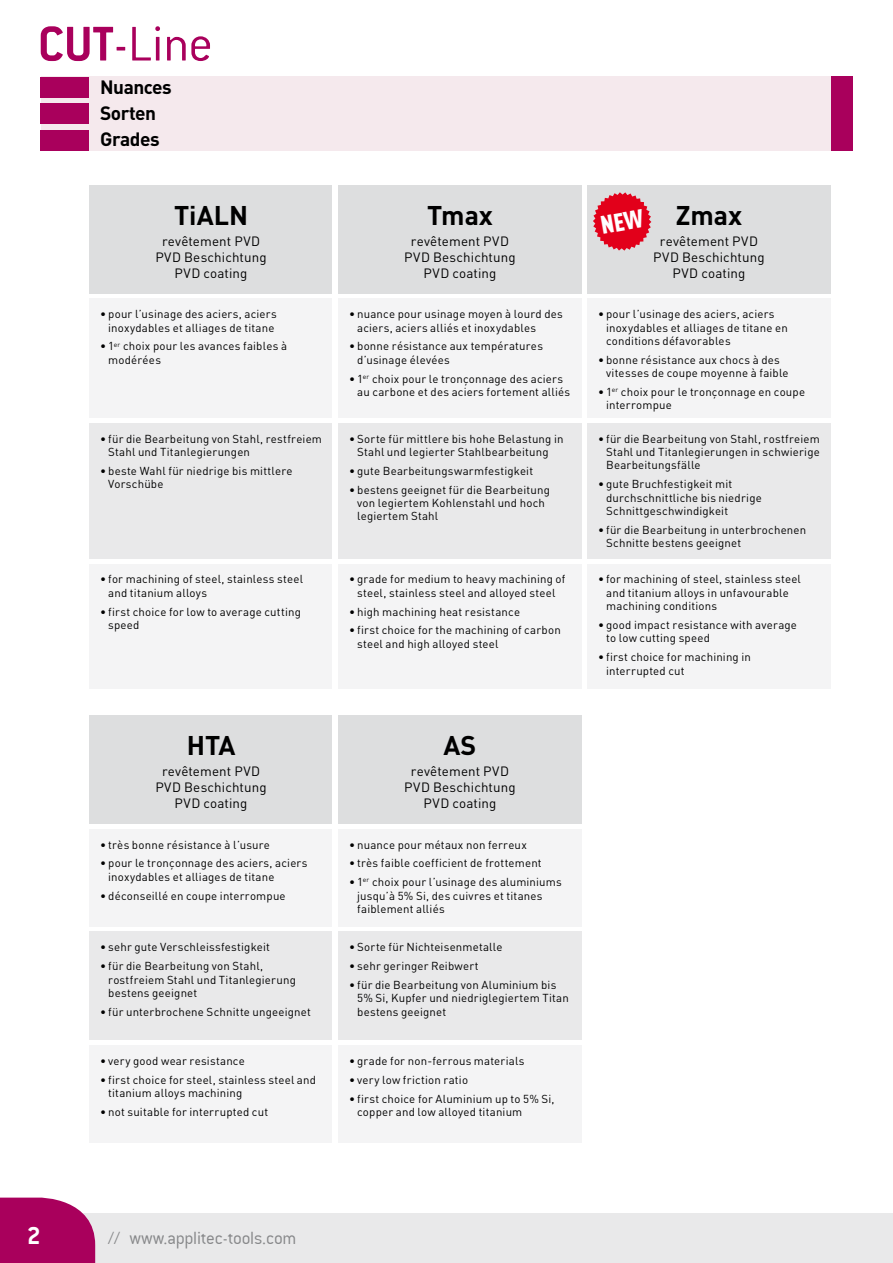
<style>
.page{position:relative;width:893px;height:1263px;background:#fff}
.page>*{position:absolute;margin:0;border:0;box-sizing:border-box;transform-origin:0 0}
.t1{font:53.4px "Conduit ITCTT Light";color:#a9005c}
.t2{font:700 26.7px "DIN Pro";color:#000}
.t3{font:26.7px "Conduit ITCTT Bold";color:#fff}
.t4{font:19.05px "Conduit ITCTT Light";letter-spacing:-.015em;color:#87888a}
.t5{font:700 19.05px/25.8px "DIN Pro";letter-spacing:-.025em;color:#000}
.t6{font:13.35px/15.8px "DIN Pro";letter-spacing:.015em;color:#000;text-align:center}
.t7{font:11.4px/13.4px "DIN Pro";letter-spacing:.015em;color:#000}
.s1{font-family:"Conduit ITCTT Bold"}
</style>
<div class="page">
<div style="left:0;top:1213px;width:893px;height:50px;background:#e9e9ea"></div>
<svg style="left:0;top:1197px;width:95px;height:66px;background:#b0176a"></svg>
<div style="left:41px;top:77px;width:811px;height:74px;background:#f5e9ed"></div>
<div style="left:41px;top:77px;width:48px;height:21px;background:#a9005c"></div>
<div style="left:41px;top:103px;width:48px;height:21px;background:#a9005c"></div>
<div style="left:41px;top:130px;width:48px;height:21px;background:#a9005c"></div>
<div style="left:831px;top:77px;width:21px;height:74px;background:#a9005c"></div>
<div style="left:89px;top:185px;width:243px;height:108px;background:#dddedf"></div>
<div style="left:89px;top:715px;width:243px;height:109px;background:#dddedf"></div>
<div style="left:89px;top:299px;width:243px;height:119px;background:#f4f4f5"></div>
<div style="left:89px;top:829px;width:243px;height:97px;background:#f4f4f5"></div>
<div style="left:89px;top:423px;width:243px;height:135px;background:#e9e9ea"></div>
<div style="left:89px;top:932px;width:243px;height:108px;background:#e9e9ea"></div>
<div style="left:89px;top:564px;width:243px;height:124px;background:#f4f4f5"></div>
<div style="left:89px;top:1045px;width:243px;height:98px;background:#f4f4f5"></div>
<div style="left:587px;top:185px;width:244px;height:108px;background:#dddedf"></div>
<div style="left:338px;top:185px;width:244px;height:108px;background:#dddedf"></div>
<div style="left:338px;top:715px;width:244px;height:109px;background:#dddedf"></div>
<div style="left:587px;top:299px;width:244px;height:119px;background:#f4f4f5"></div>
<div style="left:338px;top:299px;width:244px;height:119px;background:#f4f4f5"></div>
<div style="left:338px;top:829px;width:244px;height:97px;background:#f4f4f5"></div>
<div style="left:587px;top:423px;width:244px;height:135px;background:#e9e9ea"></div>
<div style="left:338px;top:423px;width:244px;height:135px;background:#e9e9ea"></div>
<div style="left:338px;top:932px;width:244px;height:108px;background:#e9e9ea"></div>
<div style="left:587px;top:564px;width:244px;height:124px;background:#f4f4f5"></div>
<div style="left:338px;top:564px;width:244px;height:124px;background:#f4f4f5"></div>
<div style="left:338px;top:1045px;width:244px;height:98px;background:#f4f4f5"></div>
<svg style="left:593px;top:192px;width:58px;height:59px"></svg>
<h1 class="t1" style="left:38px;top:15px;width:177px"><span class="s1">CUT</span>-Line</h1>
<h3 class="t5" style="left:100px;top:72px;width:73px">Nuances<br>Sorten<br>Grades</h3>
<h2 class="t2" style="left:174px;top:193px;width:76px">TiALN</h2>
<p class="t6" style="left:155px;top:232px;width:113px">revêtement PVD<br>PVD Beschichtung<br>PVD coating</p>
<p class="t7" style="left:100px;top:306px;width:178px;text-align:center">• pour l’usinage des aciers, aciers inoxydables et alliages de titane</p>
<p class="t7" style="left:108px;top:338px;width:180px;text-indent:-8px">• 1<sup>er</sup> choix pour les avances faibles à modérées</p>
<p class="t7" style="left:108px;top:431px;width:215px;text-indent:-8px">• für die Bearbeitung von Stahl, restfreiem<br>Stahl und Titanlegierungen</p>
<p class="t7" style="left:108px;top:463px;width:186px;text-indent:-8px">• beste Wahl für niedrige bis mittlere<br>Vorschübe</p>
<p class="t7" style="left:108px;top:571px;width:196px;text-indent:-8px">• for machining of steel, stainless steel and titanium alloys</p>
<p class="t7" style="left:108px;top:604px;width:194px;text-indent:-8px">• first choice for low to average cutting speed</p>
<h2 class="t2" style="left:427px;top:193px;width:67px">Tmax</h2>
<p class="t6" style="left:404px;top:232px;width:113px">revêtement PVD<br>PVD Beschichtung<br>PVD coating</p>
<p class="t7" style="left:357px;top:306px;width:207px;text-indent:-8px">• nuance pour usinage moyen à lourd des aciers, aciers alliés et inoxydables</p>
<p class="t7" style="left:357px;top:338px;width:187px;text-indent:-8px">• bonne résistance aux températures d’usinage élevées</p>
<p class="t7" style="left:357px;top:371px;width:215px;text-indent:-8px">• 1<sup>er</sup> choix pour le tronçonnage des aciers au carbone et des aciers fortement alliés</p>
<p class="t7" style="left:349px;top:431px;width:216px;text-align:center">• Sorte für mittlere bis hohe Belastung in<br>Stahl und legierter Stahlbearbeitung</p>
<p class="t7" style="left:349px;top:463px;width:186px">• gute Bearbeitungswarmfestigkeit</p>
<p class="t7" style="left:357px;top:482px;width:194px;text-indent:-8px">• bestens geeignet für die Bearbeitung von legiertem Kohlenstahl und hoch legiertem Stahl</p>
<p class="t7" style="left:349px;top:571px;width:218px;text-align:center">• grade for medium to heavy machining of steel, stainless steel and alloyed steel</p>
<p class="t7" style="left:349px;top:604px;width:172px">• high machining heat resistance</p>
<p class="t7" style="left:357px;top:622px;width:205px;text-indent:-8px">• first choice for the machining of carbon steel and high alloyed steel</p>
<h2 class="t2" style="left:187px;top:723px;width:50px">HTA</h2>
<p class="t6" style="left:155px;top:762px;width:113px">revêtement PVD<br>PVD Beschichtung<br>PVD coating</p>
<p class="t7" style="left:100px;top:837px;width:171px">• très bonne résistance à l’usure</p>
<p class="t7" style="left:108px;top:855px;width:201px;text-indent:-8px">• pour le tronçonnage des aciers, aciers inoxydables et alliages de titane</p>
<p class="t7" style="left:100px;top:888px;width:187px">• déconseillé en coupe interrompue</p>
<p class="t7" style="left:100px;top:939px;width:171px">• sehr gute Verschleissfestigkeit</p>
<p class="t7" style="left:108px;top:958px;width:189px;text-indent:-8px">• für die Bearbeitung von Stahl, rostfreiem Stahl und Titanlegierung bestens geeignet</p>
<p class="t7" style="left:100px;top:1004px;width:212px">• für unterbrochene Schnitte ungeeignet</p>
<p class="t7" style="left:100px;top:1053px;width:146px">• very good wear resistance</p>
<p class="t7" style="left:108px;top:1072px;width:209px;text-indent:-8px">• first choice for steel, stainless steel and titanium alloys machining</p>
<p class="t7" style="left:100px;top:1104px;width:170px">• not suitable for interrupted cut</p>
<h2 class="t2" style="left:444px;top:723px;width:34px">AS</h2>
<p class="t6" style="left:404px;top:762px;width:113px">revêtement PVD<br>PVD Beschichtung<br>PVD coating</p>
<p class="t7" style="left:349px;top:837px;width:179px">• nuance pour métaux non ferreux</p>
<p class="t7" style="left:349px;top:855px;width:194px">• très faible coefficient de frottement</p>
<p class="t7" style="left:357px;top:874px;width:206px;text-indent:-8px">• 1<sup>er</sup> choix pour l’usinage des aluminiums jusqu’à 5 % Si, des cuivres et titanes faiblement alliés</p>
<p class="t7" style="left:349px;top:939px;width:155px">• Sorte für Nichteisenmetalle</p>
<p class="t7" style="left:349px;top:958px;width:131px">• sehr geringer Reibwert</p>
<p class="t7" style="left:357px;top:977px;width:213px;text-indent:-8px">• für die Bearbeitung von Aluminium bis<br>5 % Si, Kupfer und niedriglegiertem Titan bestens geeignet</p>
<p class="t7" style="left:349px;top:1053px;width:177px">• grade for non-ferrous materials</p>
<p class="t7" style="left:349px;top:1072px;width:120px">• very low friction ratio</p>
<p class="t7" style="left:357px;top:1091px;width:199px;text-indent:-8px">• first choice for Aluminium up to 5 % Si, copper and low alloyed titanium</p>
<h2 class="t2" style="left:676px;top:193px;width:68px">Zmax</h2>
<p class="t6" style="left:653px;top:232px;width:113px">revêtement PVD<br>PVD Beschichtung<br>PVD coating</p>
<p class="t7" style="left:606px;top:306px;width:183px;text-indent:-8px">• pour l’usinage des aciers, aciers inoxydables et alliages de titane en conditions défavorables</p>
<p class="t7" style="left:606px;top:352px;width:184px;text-indent:-8px">• bonne résistance aux chocs à des vitesses de coupe moyenne à faible</p>
<p class="t7" style="left:606px;top:384px;width:200px;text-indent:-8px">• 1<sup>er</sup> choix pour le tronçonnage en coupe interrompue</p>
<p class="t7" style="left:606px;top:431px;width:215px;text-align:justify;text-indent:-8px">• für die Bearbeitung von Stahl, rostfreiem Stahl und Titanlegierungen in schwierige Bearbeitungsfälle</p>
<p class="t7" style="left:606px;top:476px;width:157px;text-indent:-8px">• gute Bruchfestigkeit mit durchschnittliche bis niedrige<br>Schnittgeschwindigkeit</p>
<p class="t7" style="left:606px;top:522px;width:202px;text-indent:-8px">• für die Bearbeitung in unterbrochenen<br>Schnitte bestens geeignet</p>
<p class="t7" style="left:606px;top:571px;width:196px;text-indent:-8px">• for machining of steel, stainless steel and titanium alloys in unfavourable machining conditions</p>
<p class="t7" style="left:606px;top:617px;width:192px;text-indent:-8px">• good impact resistance with average to low cutting speed</p>
<p class="t7" style="left:606px;top:649px;width:146px;text-indent:-8px">• first choice for machining in interrupted cut</p>
<h2 class="t3" style="left:27px;top:1220px;width:15px">2</h2>
<h3 class="t4" style="left:108px;top:1228px;width:190px">// www.applitec-tools.com</h3>
</div>
